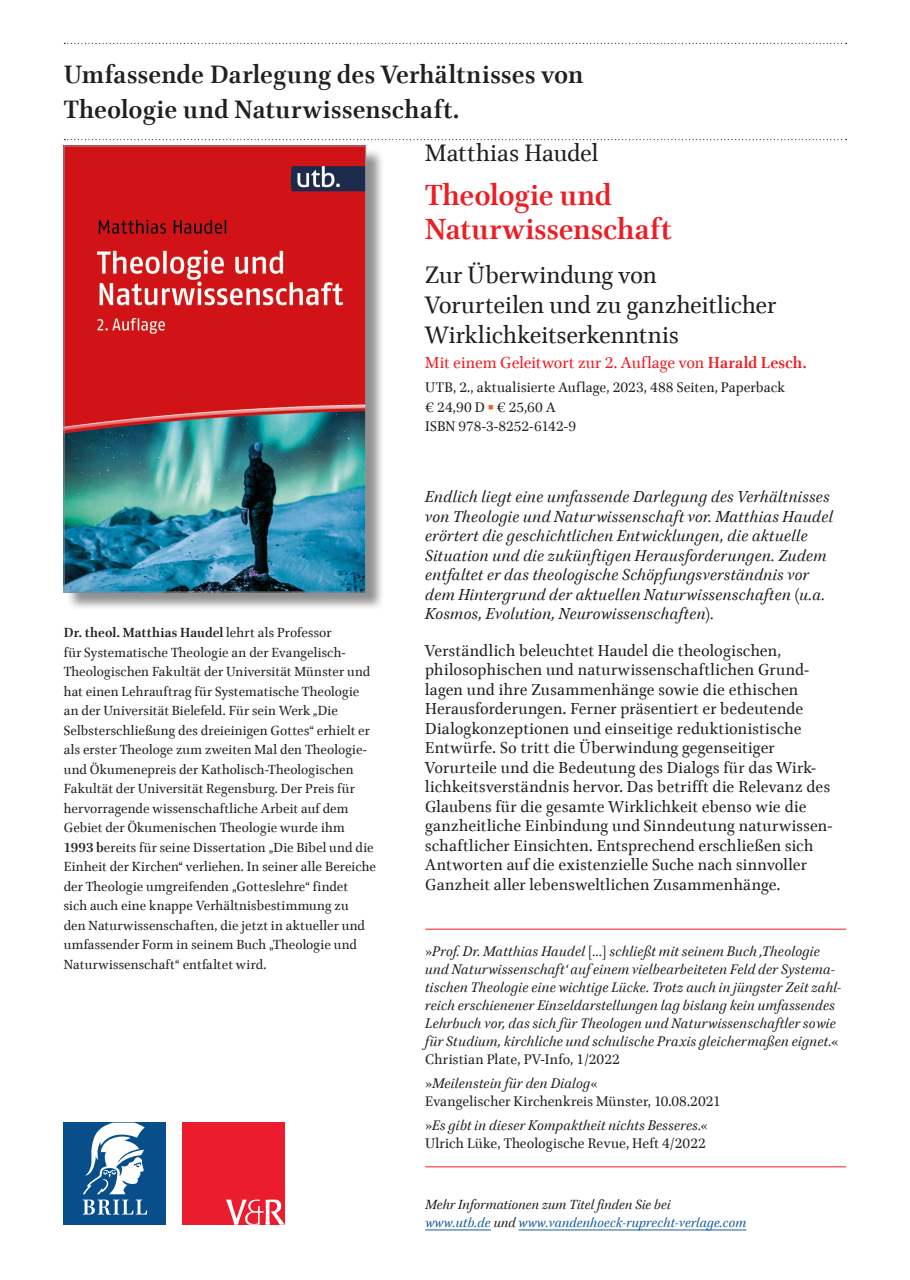
<style>
.page{position:relative;width:910px;height:1280px;background:#fff}
.page>*{position:absolute;margin:0;border:0;box-sizing:border-box;transform-origin:0 0}
.t1{font:700 33px/34.5px "Brill";color:#ee1d23}
.t2{font:700 28.5px/34.5px "Brill";letter-spacing:.01em;color:#231f20}
.t3{font:27px/30px "Brill";color:#231f20}
.t4{font:18px/19.5px "Brill";letter-spacing:.01em;color:#231f20}
.t5{font:italic 18px/19.5px "Brill";letter-spacing:.015em;color:#231f20}
.t6{font:18px "Brill";color:#ee1d23}
.t7{font:italic 15.75px/18px "Brill";letter-spacing:.01em;color:#231f20}
.t8{font:15.75px/19.2px "Brill";letter-spacing:.005em;color:#231f20}
.t9{font:15px/19.5px "Brill";letter-spacing:.01em;color:#231f20}
.t10{font:italic 15px/18px "Brill";color:#175d9e}
.s1{font-weight:700}
.s2{color:#f25d21}
.s3{font-style:normal}
.s4{font-style:italic}
.s5{color:#231f20}
</style>
<div class="page">
<svg style="left:64px;top:43px;width:783px;height:1px"></svg>
<svg style="left:64px;top:139px;width:783px;height:1px"></svg>
<div style="left:66px;top:148px;width:319px;height:463px;background:#231f20;opacity:.5"></div>
<img style="left:66px;top:148px;width:298px;height:442px">
<div style="left:64px;top:146px;width:302px;height:446px;border:1px solid #939598"></div>
<div style="left:64px;top:1123px;width:102px;height:102px;background:#084e8b"></div>
<svg style="left:83px;top:1123px;width:64px;height:92px"></svg>
<div style="left:183px;top:1123px;width:102px;height:102px;background:#eb1c2e"></div>
<svg style="left:226px;top:1199px;width:59px;height:26px"></svg>
<hr style="left:519px;top:1229px;width:227px;height:1px;background:#175d9e">
<hr style="left:425px;top:1229px;width:66px;height:1px;background:#175d9e">
<hr style="left:425px;top:929px;width:421px;height:1px;background:#ee1d23">
<hr style="left:425px;top:1166px;width:421px;height:1px;background:#ee1d23">
<h2 class="t2" style="left:64px;top:58px;width:521px">Umfassende Darlegung des Verhältnisses von<br>Theologie und Naturwissenschaft.</h2>
<h3 class="t3" style="left:425px;top:139px;width:175px">Matthias Haudel</h3>
<h1 class="t1" style="left:425px;top:179px;width:248px">Theologie und<br>Naturwissenschaft</h1>
<h3 class="t3" style="left:425px;top:261px;width:352px">Zur Überwindung von<br>Vorurteilen und zu ganzheitlicher<br>Wirklichkeitserkenntnis</h3>
<p class="t6" style="left:425px;top:351px;width:383px">Mit einem Geleitwort zur 2. Auflage von <span class="s1">Harald Lesch.</span></p>
<p class="t8" style="left:425px;top:379px;width:361px">UTB, 2., aktualisierte Auflage, 2023, 488 Seiten, Paperback € 24,90 D <span class="s2">■</span> € 25,60 A<br>ISBN 978-3-8252-6142-9</p>
<p class="t9" style="left:64px;top:624px;width:314px"><span class="s1">Dr. theol. Matthias Haudel</span> lehrt als Professor<br>für Systematische Theologie an der Evangelisch-Theologischen Fakultät der Universität Münster und hat einen Lehrauftrag für Systematische Theologie an der Universität Bielefeld. Für sein Werk „Die Selbsterschließung des dreieinigen Gottes“ erhielt er als erster Theologe zum zweiten Mal den Theologie&shy;und Ökumenepreis der Katholisch-Theologischen Fakultät der Universität Regensburg. Der Preis für hervorragende wissenschaftliche Arbeit auf dem Gebiet der Ökumenischen Theologie wurde ihm <span class="s1">1993 b</span>ereits für seine Dissertation „Die Bibel und die Einheit der Kirchen“ verliehen. In seiner alle Bereiche der Theologie umgreifenden „Gotteslehre“ findet<br>sich auch eine knappe Verhältnisbestimmung zu<br>den Naturwissenschaften, die jetzt in aktueller und umfassender Form in seinem Buch „Theologie und Naturwissenschaft“ entfaltet wird.</p>
<p class="t5" style="left:425px;top:488px;width:409px">Endlich liegt eine umfassende Darlegung des Verhältnisses von Theologie und Naturwissenschaft vor. Matthias Haudel erörtert die geschichtlichen Entwicklungen, die aktuelle Situation und die zukünftigen Herausforderungen. Zudem entfaltet er das theologische Schöpfungsverständnis vor dem Hintergrund der aktuellen Naturwissenschaften (u.a.<br>Kosmos, Evolution, Neurowissenschaften).</p>
<p class="t4" style="left:425px;top:641px;width:409px">Verständlich beleuchtet Haudel die theologischen, philosophischen und naturwissenschaftlichen Grund&shy;lagen und ihre Zusammenhänge sowie die ethischen Herausforderungen. Ferner präsentiert er bedeutende Dialogkonzeptionen und einseitige reduktionistische Entwürfe. So tritt die Überwindung gegenseitiger Vorurteile und die Bedeutung des Dialogs für das Wirk&shy;lichkeitsverständnis hervor. Das betrifft die Relevanz des Glaubens für die gesamte Wirklichkeit ebenso wie die ganzheitliche Einbindung und Sinndeutung naturwissen&shy;schaftlicher Einsichten. Entsprechend erschließen sich Antworten auf die existenzielle Suche nach sinnvoller Ganzheit aller lebensweltlichen Zusammenhänge.</p>
<p class="t7" style="left:425px;top:942px;width:418px"><span class="s3">»</span>Prof. Dr. Matthias Haudel […] schließt mit seinem Buch ‚Theologie und Naturwissenschaft‘ auf einem vielbearbeiteten Feld der Systema&shy;tischen Theologie eine wichtige Lücke. Trotz auch in jüngster Zeit zahl&shy;reich erschienener Einzeldarstellungen lag bislang kein umfassendes Lehrbuch vor, das sich für Theologen und Naturwissenschaftler sowie für Studium, kirchliche und schulische Praxis gleichermaßen eignet.<span class="s3">« Christian Plate, PV-Info, 1/2022</span></p>
<p class="t8" style="left:425px;top:1075px;width:297px;line-height:18px">»<span class="s4">Meilenstein für den Dialog</span>«<br>Evangelischer Kirchenkreis Münster, 10.08.2021</p>
<p class="t8" style="left:425px;top:1117px;width:284px;line-height:18px">»<span class="s4">Es gibt in dieser Kompaktheit nichts Besseres.</span>«<br>Ulrich Lüke, Theologische Revue, Heft 4/2022</p>
<p class="t10" style="left:425px;top:1196px;width:323px"><span class="s5">Mehr Informationen zum Titel finden Sie bei<br></span>www.utb.de <span class="s5">und</span> www.vandenhoeck-ruprecht-verlage.com</p>
</div>
